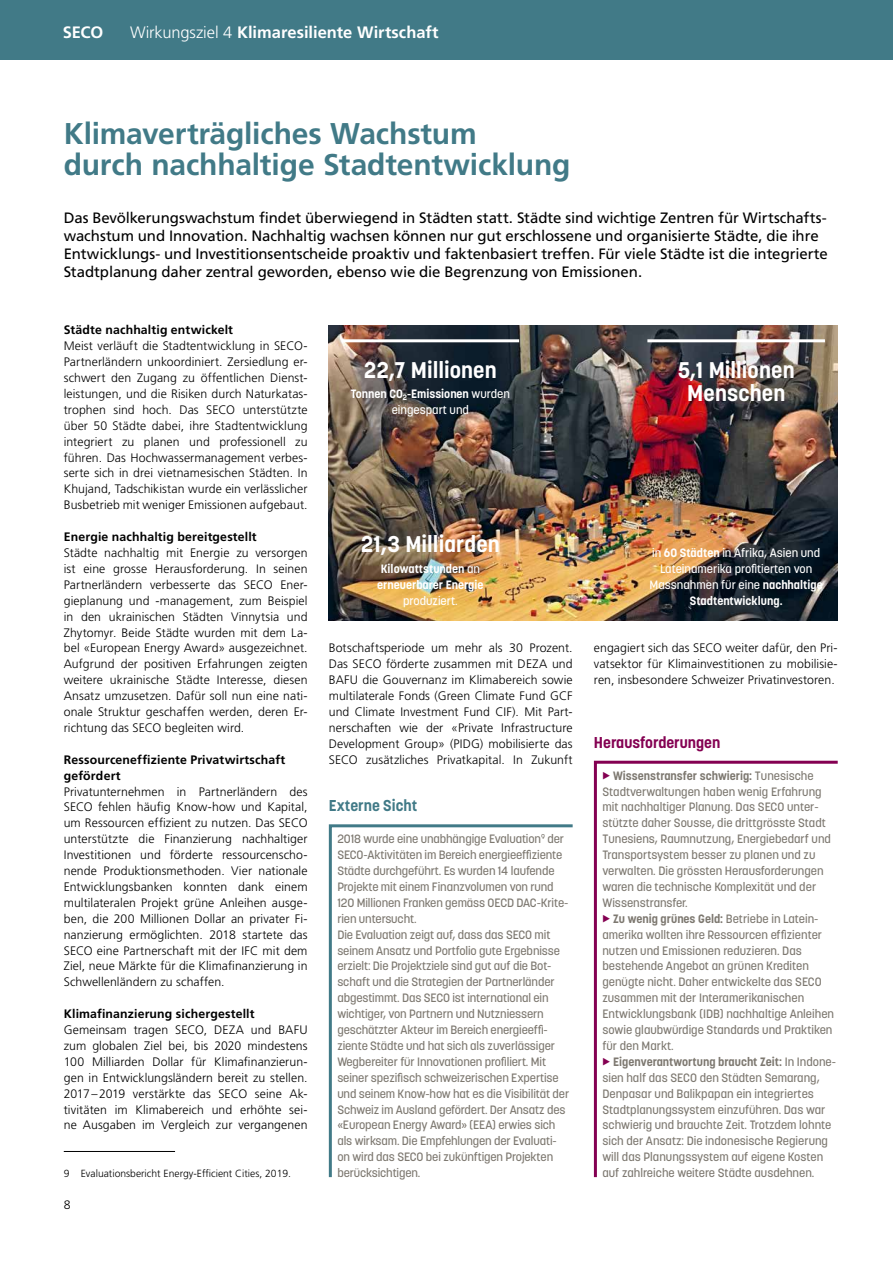
<style>
.page{position:relative;width:893px;height:1263px;background:#fff}
.page>*{position:absolute;margin:0;border:0;box-sizing:border-box;transform-origin:0 0}
.t1{font:700 30px/31.8px "Frutiger LT Pro";letter-spacing:-.005em;color:#417a87}
.t2{font:700 22.5px/23.9px "Korolev";letter-spacing:.005em;color:#fff;text-align:center}
.t3{font:700 16.5px "Frutiger LT Pro";color:#fff}
.t4{font:700 15.6px "Korolev";color:#840052}
.t5{font:700 15.6px "Korolev";color:#417a87}
.t6{font:15px/18px "Frutiger LT Pro";letter-spacing:-.005em;color:#000}
.t7{font:300 12.3px/15.9px "Frutiger LT Pro";letter-spacing:.005em;color:#000;text-align:justify}
.t8{font:700 12.3px/15.9px "Frutiger LT Pro";letter-spacing:.015em;color:#000}
.t9{font:500 12px/15.9px "Korolev";letter-spacing:-.01em;color:#7d7870}
.t10{font:500 12px/15.9px "Korolev";color:#fff;text-align:center}
.t11{font:700 12px/15.9px "Korolev";color:#fff;text-align:center}
.t12{font:300 10.35px "Frutiger LT Pro";color:#000}
.s1{font-weight:300}
.s2{font-weight:500}
.s3{font-weight:700}
</style>
<div class="page">
<div style="left:0;top:0;width:893px;height:60px;background:#417a87"></div>
<img style="left:329px;top:325px;width:509px;height:296px">
<svg style="left:593px;top:760px;width:245px;height:418px"></svg>
<svg style="left:328px;top:824px;width:245px;height:354px"></svg>
<hr style="left:647px;top:339px;width:178px;height:3px;background:#fff">
<hr style="left:64px;top:1151px;width:111px;height:1px;background:#000">
<hr style="left:342px;top:339px;width:177px;height:3px;background:#fff">
<svg style="left:603px;top:772px;width:7px;height:7px"></svg>
<svg style="left:603px;top:915px;width:7px;height:7px"></svg>
<svg style="left:603px;top:1058px;width:7px;height:7px"></svg>
<h3 class="t3" style="left:63px;top:22px;width:42px">SECO</h3>
<h3 class="t3" style="left:130px;top:22px;width:310px"><span class="s1">Wirkungsziel 4</span> Klimaresiliente Wirtschaft</h3>
<h1 class="t1" style="left:64px;top:117px;width:508px">Klimaverträgliches Wachstum<br>durch nachhaltige Stadtentwicklung</h1>
<p class="t6" style="left:64px;top:209px;width:766px">Das Bevölkerungswachstum findet überwiegend in Städten statt. Städte sind wichtige Zentren für Wirtschafts&shy;wachstum und Innovation. Nachhaltig wachsen können nur gut erschlossene und organisierte Städte, die ihre Entwicklungs- und Investitionsentscheide proaktiv und faktenbasiert treffen. Für viele Städte ist die integrierte Stadtplanung daher zentral geworden, ebenso wie die Begrenzung von Emissionen.</p>
<p class="t8" style="left:64px;top:322px;width:171px">Städte nachhaltig entwickelt</p>
<p class="t7" style="left:64px;top:338px;width:245px">Meist verläuft die Stadtentwicklung in SECO-Partnerländern unkoordiniert. Zersiedlung er&shy;schwert den Zugang zu öffentlichen Dienst&shy;leistungen, und die Risiken durch Naturkatas&shy;trophen sind hoch. Das SECO unterstützte über 50 Städte dabei, ihre Stadtentwicklung integriert zu planen und professionell zu führen. Das Hochwassermanagement verbes&shy;serte sich in drei vietnamesischen Städten. In Khujand, Tadschikistan wurde ein verlässlicher Busbetrieb mit weniger Emissionen aufgebaut.</p>
<p class="t8" style="left:64px;top:529px;width:194px">Energie nachhaltig bereitgestellt</p>
<p class="t7" style="left:64px;top:545px;width:245px">Städte nachhaltig mit Energie zu versorgen ist eine grosse Herausforderung. In seinen Partnerländern verbesserte das SECO Ener&shy;gieplanung und -management, zum Beispiel in den ukrainischen Städten Vinnytsia und Zhytomyr. Beide Städte wurden mit dem La&shy;bel «European Energy Award» ausgezeichnet.<br>Aufgrund der positiven Erfahrungen zeigten weitere ukrainische Städte Interesse, diesen Ansatz umzusetzen. Dafür soll nun eine nati&shy;onale Struktur geschaffen werden, deren Er&shy;richtung das SECO begleiten wird.</p>
<p class="t8" style="left:64px;top:751px;width:223px">Ressourceneffiziente Privatwirtschaft gefördert</p>
<p class="t7" style="left:64px;top:783px;width:245px">Privatunternehmen in Partnerländern des SECO fehlen häufig Know-how und Kapital, um Ressourcen effizient zu nutzen. Das SECO unterstützte die Finanzierung nachhaltiger Investitionen und förderte ressourcenscho&shy;nende Produktionsmethoden. Vier nationale Entwicklungsbanken konnten dank einem multilateralen Projekt grüne Anleihen ausge&shy;ben, die 200 Millionen Dollar an privater Fi&shy;nanzierung ermöglichten. 2018 startete das SECO eine Partnerschaft mit der IFC mit dem Ziel, neue Märkte für die Klimafinanzierung in Schwellenländern zu schaffen.</p>
<p class="t8" style="left:64px;top:1006px;width:192px">Klimafinanzierung sichergestellt</p>
<p class="t7" style="left:64px;top:1022px;width:245px">Gemeinsam tragen SECO, DEZA und BAFU zum globalen Ziel bei, bis 2020 mindestens 100 Milliarden Dollar für Klimafinanzierun&shy;gen in Entwicklungsländern bereit zu stellen.<br>2017–2019 verstärkte das SECO seine Ak&shy;tivitäten im Klimabereich und erhöhte sei&shy;ne Ausgaben im Vergleich zur vergangenen</p>
<p class="t12" style="left:64px;top:1167px;width:229px">9 Evaluationsbericht Energy-Efficient Cities, 2019.</p>
<p class="t7" style="left:64px;top:1197px;width:8px">8</p>
<h2 class="t2" style="left:364px;top:358px;width:134px">22,7 Millionen</h2>
<p class="t11" style="left:351px;top:386px;width:161px">Tonnen CO<sub>2</sub>-Emissionen <span class="s2">wurden eingespart und</span></p>
<h2 class="t2" style="left:361px;top:532px;width:140px">21,3 Milliarden</h2>
<p class="t11" style="left:377px;top:561px;width:108px;text-align:left">Kilowattstunden <span class="s2">an </span>erneuerbarer Energie</p>
<p class="t10" style="left:403px;top:592px;width:56px">produziert.</p>
<h2 class="t2" style="left:678px;top:358px;width:118px">5,1 Millionen<br>Menschen</h2>
<p class="t10" style="left:650px;top:545px;width:175px">in <span class="s3">60 Städten</span> in Afrika, Asien und<br>Lateinamerika profitierten von<br>Massnahmen für eine <span class="s3">nachhaltige<br>Stadtentwicklung.</span></p>
<p class="t7" style="left:329px;top:640px;width:245px">Botschaftsperiode um mehr als 30 Prozent.<br>Das SECO förderte zusammen mit DEZA und BAFU die Gouvernanz im Klimabereich sowie multilaterale Fonds (Green Climate Fund GCF und Climate Investment Fund CIF). Mit Part&shy;nerschaften wie der «Private Infrastructure Development Group» (PIDG) mobilisierte das SECO zusätzliches Privatkapital. In Zukunft</p>
<p class="t7" style="left:594px;top:640px;width:245px">engagiert sich das SECO weiter dafür, den Pri&shy;vatsektor für Klimainvestitionen zu mobilisie&shy;ren, insbesondere Schweizer Privatinvestoren.</p>
<p class="t4" style="left:594px;top:732px;width:128px">Herausforderungen</p>
<p class="t9" style="left:602px;top:767px;width:230px;text-indent:11px"><span class="s3">Wissenstransfer schwierig:</span> Tunesische Stadtverwaltungen haben wenig Erfahrung mit nachhaltiger Planung. Das SECO unter&shy;stützte daher Sousse, die drittgrösste Stadt Tunesiens, Raumnutzung, Energiebedarf und Transportsystem besser zu planen und zu verwalten. Die grössten Herausforderungen waren die technische Komplexität und der Wissenstransfer.</p>
<p class="t9" style="left:602px;top:910px;width:233px;text-indent:11px"><span class="s3">Zu wenig grünes Geld:</span> Betriebe in Latein&shy;amerika wollten ihre Ressourcen effizienter nutzen und Emissionen reduzieren. Das bestehende Angebot an grünen Krediten genügte nicht. Daher entwickelte das SECO zusammen mit der Interamerikanischen Entwicklungsbank (IDB) nachhaltige Anleihen sowie glaubwürdige Standards und Praktiken für den Markt.</p>
<p class="t9" style="left:602px;top:1054px;width:235px;text-indent:11px"><span class="s3">Eigenverantwortung braucht Zeit:</span> In Indone&shy;sien half das SECO den Städten Semarang, Denpasar und Balikpapan ein integriertes Stadtplanungssystem einzuführen. Das war schwierig und brauchte Zeit. Trotzdem lohnte sich der Ansatz: Die indonesische Regierung will das Planungssystem auf eigene Kosten auf zahlreiche weitere Städte ausdehnen.</p>
<p class="t5" style="left:329px;top:796px;width:90px">Externe Sicht</p>
<p class="t9" style="left:337px;top:831px;width:233px">2018 wurde eine unabhängige Evaluation<sup>9</sup> der SECO-Aktivitäten im Bereich energieeffiziente Städte durchgeführt. Es wurden 14 laufende Projekte mit einem Finanzvolumen von rund 120 Millionen Franken gemäss OECD DAC-Krite&shy;rien untersucht.<br>Die Evaluation zeigt auf, dass das SECO mit seinem Ansatz und Portfolio gute Ergebnisse erzielt: Die Projektziele sind gut auf die Bot&shy;schaft und die Strategien der Partnerländer abgestimmt. Das SECO ist international ein wichtiger, von Partnern und Nutzniessern geschätzter Akteur im Bereich energieeffi&shy;ziente Städte und hat sich als zuverlässiger Wegbereiter für Innovationen profiliert. Mit seiner spezifisch schweizerischen Expertise und seinem Know-how hat es die Visibilität der Schweiz im Ausland gefördert. Der Ansatz des «European Energy Award» (EEA) erwies sich als wirksam. Die Empfehlungen der Evaluati&shy;on wird das SECO bei zukünftigen Projekten berücksichtigen.</p>
</div>
